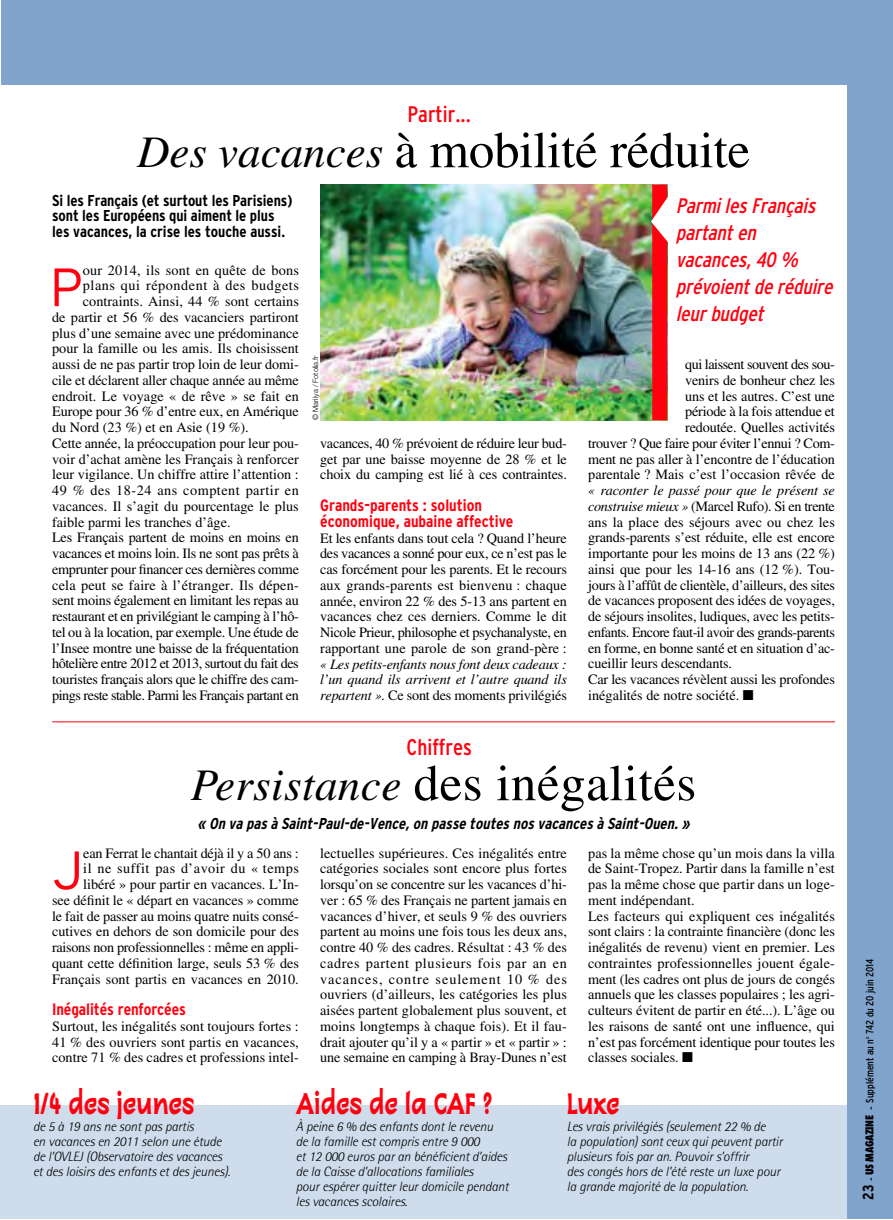
<style>
.page{position:relative;width:893px;height:1220px;background:#fff}
.page>*{position:absolute;margin:0;border:0;box-sizing:border-box;transform-origin:0 0}
.t1{font:300 53.85px "Interstate";color:#ff000f}
.t2{font:51px "Times";letter-spacing:-.005em;color:#000}
.t3{font:700 36px "Charon LT";color:#ff000f;scale:.7 1}
.t4{font:condensed 22.5px "Interstate";color:#ff000f}
.t5{font:italic condensed 21px/27px "Interstate";color:#ff000f}
.t6{font:700 condensed 16.5px/15.8px "Interstate";color:#ff000f}
.t7{font:700 condensed 15.75px/15.8px "Interstate";letter-spacing:-.005em;color:#000}
.t8{font:italic 700 condensed 15.75px "Interstate";color:#000}
.t9{font:14.25px/15.8px "Times";letter-spacing:-.01em;color:#000;text-align:justify}
.t10{font:italic 14.25px/15.8px "Times";letter-spacing:-.01em;color:#000;text-align:justify}
.t11{font:14.25px "Times";letter-spacing:.015em;color:#000}
.t12{font:14.25px "Times";letter-spacing:.035em;color:#000}
.t13{font:14.25px "Times";letter-spacing:-.035em;color:#000}
.t14{font:14.25px "Times";letter-spacing:-.03em;color:#000}
.t15{font:italic 300 13.5px/15px "Rotis Semi Sans";letter-spacing:-.01em;color:#000}
.t16{font:condensed 10.5px "Interstate";color:#000}
.t17{font:300 7.5px "Helvetica Neue";color:#000}
.s1{font-style:italic;font-size:45px}
.s2{font-style:normal}
.s3{font-style:italic}
.s4{font-weight:700;font-size:15px}
.s5{font-stretch:normal}
.s6{font-family:"Futura";font-weight:800}
</style>
<div class="page">
<div style="left:1px;top:1105px;width:856px;height:114px;background:#cedcec"></div>
<div style="left:1px;top:0;width:891px;height:85px;background:#81a4cd"></div>
<div style="left:847px;top:0;width:45px;height:1219px;background:#81a4cd"></div>
<hr style="left:52px;top:721px;width:782px;height:1px;background:#ff000f">
<img style="left:320px;top:184px;width:332px;height:236px">
<div style="left:652px;top:184px;width:15px;height:236px;background:#ff000f"></div>
<svg style="left:651px;top:195px;width:17px;height:48px"></svg>
<h3 class="t4" style="left:407px;top:106px;width:65px">Partir...</h3>
<h2 class="t2" style="left:137px;top:132px;width:614px"><span class="s1">Des vacances</span> à mobilité réduite</h2>
<p class="t7" style="left:52px;top:193px;width:242px">Si les Français (et surtout les Parisiens) sont les Européens qui aiment le plus les vacances, la crise les touche aussi.</p>
<h1 class="t1" style="left:50px;top:267px;width:35px">P</h1>
<p class="t11" style="left:83px;top:265px;width:217px">our 2014, ils sont en quête de bons</p>
<p class="t12" style="left:83px;top:281px;width:217px">plans qui répondent à des budgets</p>
<p class="t9" style="left:83px;top:295px;width:217px">contraints. Ainsi, 44 % sont certains</p>
<p class="t9" style="left:52px;top:311px;width:248px">de partir et 56 % des vacanciers partiront</p>
<p class="t9" style="left:52px;top:326px;width:248px">plus d’une semaine avec une prédominance</p>
<p class="t9" style="left:52px;top:342px;width:248px">pour la famille ou les amis. Ils choisissent</p>
<p class="t9" style="left:52px;top:358px;width:248px">aussi de ne pas partir trop loin de leur domi-</p>
<p class="t9" style="left:52px;top:374px;width:248px">cile et déclarent aller chaque année au même</p>
<p class="t9" style="left:52px;top:389px;width:248px">endroit. Le voyage « de rêve » se fait en</p>
<p class="t9" style="left:52px;top:405px;width:248px">Europe pour 36 % d’entre eux, en Amérique</p>
<p class="t9" style="left:52px;top:421px;width:198px">du Nord (23 %) et en Asie (19 %).</p>
<p class="t9" style="left:52px;top:437px;width:248px">Cette année, la préoccupation pour leur pou-</p>
<p class="t9" style="left:52px;top:452px;width:248px">voir d’achat amène les Français à renforcer</p>
<p class="t9" style="left:52px;top:468px;width:248px">leur vigilance. Un chiffre attire l’attention :</p>
<p class="t12" style="left:52px;top:485px;width:248px">49 % des 18-24 ans comptent partir en</p>
<p class="t9" style="left:52px;top:500px;width:248px">vacances. Il s’agit du pourcentage le plus</p>
<p class="t9" style="left:52px;top:515px;width:180px">faible parmi les tranches d’âge.</p>
<p class="t9" style="left:52px;top:531px;width:248px">Les Français partent de moins en moins en</p>
<p class="t9" style="left:52px;top:547px;width:248px">vacances et moins loin. Ils ne sont pas prêts à</p>
<p class="t9" style="left:52px;top:563px;width:248px">emprunter pour financer ces dernières comme</p>
<p class="t11" style="left:52px;top:580px;width:248px">cela peut se faire à l’étranger. Ils dépen-</p>
<p class="t9" style="left:52px;top:594px;width:248px">sent moins également en limitant les repas au</p>
<p class="t9" style="left:52px;top:610px;width:248px">restaurant et en privilégiant le camping à l’hô-</p>
<p class="t9" style="left:52px;top:626px;width:248px">tel ou à la location, par exemple. Une étude de</p>
<p class="t9" style="left:52px;top:641px;width:248px">l’Insee montre une baisse de la fréquentation</p>
<p class="t14" style="left:52px;top:659px;width:248px">hôtelière entre 2012 et 2013, surtout du fait des</p>
<p class="t9" style="left:52px;top:673px;width:248px">touristes français alors que le chiffre des cam-</p>
<p class="t13" style="left:52px;top:690px;width:248px">pings reste stable. Parmi les Français partant en</p>
<p class="t17" style="left:313px;top:420px;width:67px;rotate:-90deg">© Mariiya / Fotolia.fr</p>
<p class="t9" style="left:320px;top:437px;width:248px">vacances, 40 % prévoient de réduire leur bud&shy;get par une baisse moyenne de 28 % et le choix du camping est lié à ces contraintes.</p>
<p class="t6" style="left:320px;top:499px;width:195px">Grands-parents : solution économique, aubaine affective</p>
<p class="t9" style="left:320px;top:531px;width:248px">Et les enfants dans tout cela ? Quand l’heure des vacances a sonné pour eux, ce n’est pas le cas forcément pour les parents. Et le recours aux grands-parents est bienvenu : chaque année, environ 22 % des 5-13 ans partent en vacances chez ces derniers. Comme le dit Nicole Prieur, philosophe et psychanalyste, en rapportant une parole de son grand-père :</p>
<p class="t10" style="left:320px;top:657px;width:248px">« Les petits-enfants nous font deux cadeaux : l’un quand ils arrivent et l’autre quand ils repartent ». <span class="s2">Ce sont des moments privilégiés</span></p>
<h3 class="t5" style="left:675px;top:194px;width:162px">Parmiles Français partanten vacances,40 % prévoientde réduire leurbudget</h3>
<p class="t9" style="left:588px;top:358px;width:248px;text-align:right">qui laissent souvent des sou-<br>venirs de bonheur chez les<br>uns et les autres. C’est une<br>période à la fois attendue et<br>redoutée. Quelles activités<br>trouver ? Que faire pour éviter l’ennui ? Com&shy;ment ne pas aller à l’encontre de l’éducation parentale ? Mais c’est l’occasion rêvée de</p>
<p class="t9" style="left:588px;top:484px;width:248px;text-align:left"><span class="s3">« raconter le passé pour que le présent se construise mieux »</span> (Marcel Rufo). Si en trente ans la place des séjours avec ou chez les grands-parents s’est réduite, elle est encore importante pour les moins de 13 ans (22 %) ainsi que pour les 14-16 ans (12 %). Tou&shy;jours à l’affût de clientèle, d’ailleurs, des sites de vacances proposent des idées de voyages, de séjours insolites, ludiques, avec les petits&shy;enfants. Encore faut-il avoir des grands-parents en forme, en bonne santé et en situation d’ac&shy;cueillir leurs descendants.<br>Car les vacances révèlent aussi les profondes inégalités de notre société. ■</p>
<h3 class="t4" style="left:406px;top:739px;width:67px">Chiffres</h3>
<h2 class="t2" style="left:191px;top:765px;width:507px"><span class="s1">Persistance</span> des inégalités</h2>
<p class="t8" style="left:197px;top:817px;width:497px">« On va pas à Saint-Paul-de-Vence,on passe toutes nos vacances à Saint-Ouen.»</p>
<p class="t9" style="left:52px;top:846px;width:248px;text-align:right">ean Ferrat le chantait déjà il y a 50 ans :<br>il ne suffit pas d’avoir du « temps libéré » pour partir en vacances. L’In-<br>see définit le « départ en vacances » comme le fait de passer au moins quatre nuits consé&shy;cutives en dehors de son domicile pour des raisons non professionnelles : même en appli&shy;quant cette définition large, seuls 53 % des Français sont partis en vacances en 2010.</p>
<p class="t6" style="left:52px;top:1003px;width:135px">Inégalités renforcées</p>
<p class="t9" style="left:52px;top:1019px;width:248px">Surtout, les inégalités sont toujours fortes :<br>41 % des ouvriers sont partis en vacances, contre 71 % des cadres et professions intel-</p>
<h1 class="t1" style="left:52px;top:850px;width:33px">J</h1>
<p class="t9" style="left:320px;top:846px;width:248px">lectuelles supérieures. Ces inégalités entre catégories sociales sont encore plus fortes lorsqu’on se concentre sur les vacances d’hi&shy;ver : 65 % des Français ne partent jamais en vacances d’hiver, et seuls 9 % des ouvriers partent au moins une fois tous les deux ans, contre 40 % des cadres. Résultat : 43 % des cadres partent plusieurs fois par an en vacances, contre seulement 10 % des ouvriers (d’ailleurs, les catégories les plus aisées partent globalement plus souvent, et moins longtemps à chaque fois). Et il fau&shy;drait ajouter qu’il y a « partir » et « partir » : une semaine en camping à Bray-Dunes n’est</p>
<p class="t9" style="left:588px;top:846px;width:248px;text-align:left">pas la même chose qu’un mois dans la villa de Saint-Tropez. Partir dans la famille n’est pas la même chose que partir dans un loge&shy;ment indépendant.<br>Les facteurs qui expliquent ces inégalités sont clairs : la contrainte financière (donc les inégalités de revenu) vient en premier. Les contraintes professionnelles jouent égale&shy;ment (les cadres ont plus de jours de congés annuels que les classes populaires ; les agri&shy;culteurs évitent de partir en été...). L’âge ou les raisons de santé ont une influence, qui n’est pas forcément identique pour toutes les classes sociales. ■</p>
<h3 class="t3" style="left:33px;top:1088px;width:232px">1/4 des jeunes</h3>
<p class="t15" style="left:33px;top:1119px;width:199px">de 5 à 19 ans ne sont pas partis<br>en vacances en 2011 selon une étude de l’OVLEJ (Observatoire des vacances et des loisirs des enfants et des jeunes).</p>
<h3 class="t3" style="left:296px;top:1088px;width:282px">Aides de la CAF ?</h3>
<p class="t15" style="left:296px;top:1119px;width:214px">À peine 6 % des enfants dont le revenu de la famille est compris entre 9 000<br>et 12 000 euros par an bénéficient d’aides de la Caisse d’allocations familiales<br>pour espérer quitter leur domicile pendant les vacances scolaires.</p>
<h3 class="t3" style="left:567px;top:1088px;width:77px">Luxe</h3>
<p class="t15" style="left:567px;top:1119px;width:217px">Les vrais privilégiés (seulement 22 % de<br>la population) sont ceux qui peuvent partir plusieurs fois par an. Pouvoir s’offrir<br>des congés hors de l’été reste un luxe pour la grande majorité de la population.</p>
<p class="t16" style="left:865px;top:1199px;width:242px;rotate:-90deg"><span class="s4">23</span> <span class="s5">-</span> <span class="s6">US MAGAZINE</span> <span class="s5">-</span> Supplément au n<sup>o</sup> 742 du 20 juin 2014</p>
</div>
